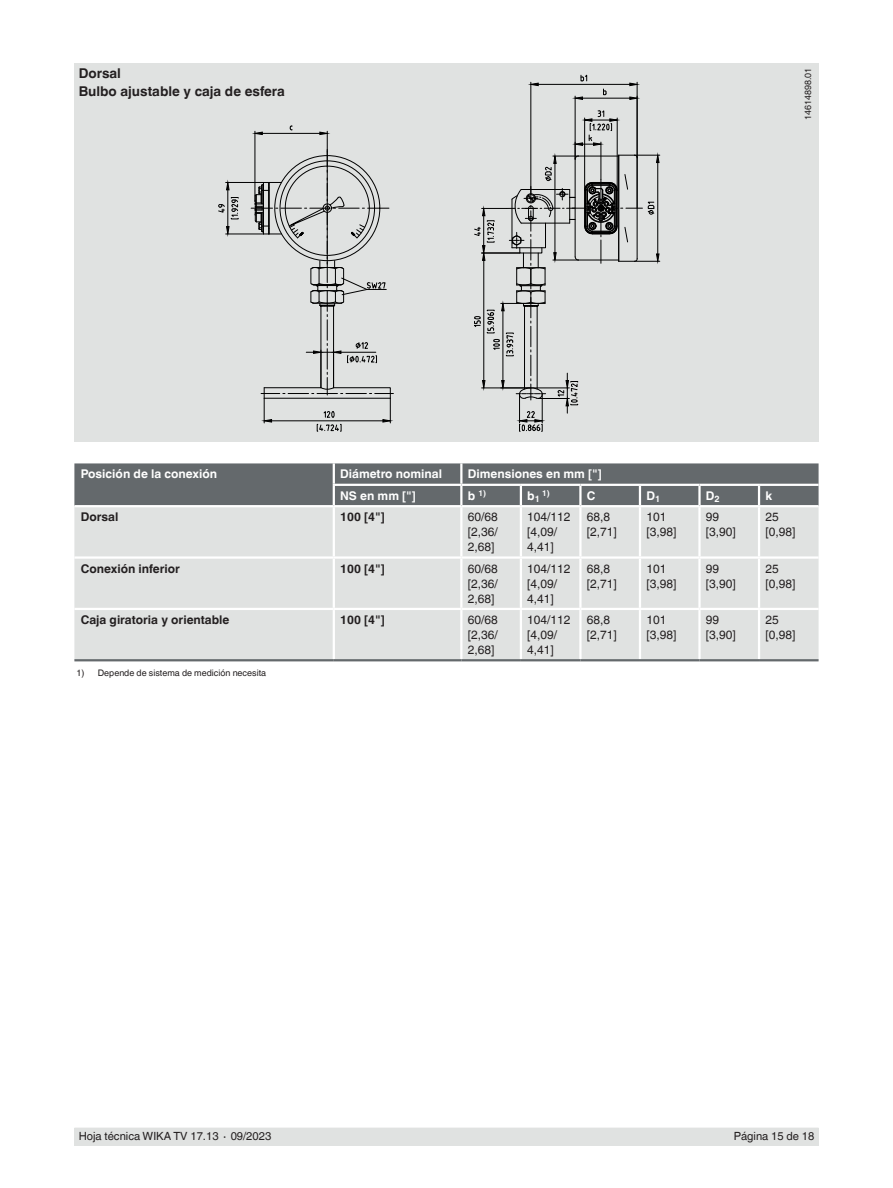
<style>
.page{position:relative;width:893px;height:1188px;background:#fff}
.page>*{position:absolute;margin:0;border:0;box-sizing:border-box;transform-origin:0 0}
.Subheadline2{font:700 13.5px "Helvetica World";color:#231f20}
.Tables_-_Running_text{font:12px/15px "Helvetica World";color:#231f20}
.Tables_-_Headline{font:700 12px "Helvetica World";color:#fff}
.Tables_-_Running_text_bold{font:700 12px "Helvetica World";color:#231f20}
.t1{font:11.25px "Helvetica World";color:#231f20}
.Footnotes{font:9px "Helvetica World";color:#231f20}
.Tables_-_Headline-2{font:700 8.1px "Helvetica World";color:#fff}
.s1{font-size:12px}
</style>
<div class="page">
<div style="left:74px;top:1128px;width:745px;height:17px;background:#e0e2e1"></div>
<div style="left:74px;top:507px;width:745px;height:152px;background:#e0e2e1"></div>
<hr style="left:460px;top:507px;width:2px;height:49px;background:#fff">
<hr style="left:520px;top:507px;width:2px;height:49px;background:#fff">
<hr style="left:579px;top:507px;width:3px;height:49px;background:#fff">
<hr style="left:639px;top:507px;width:2px;height:49px;background:#fff">
<hr style="left:698px;top:507px;width:3px;height:49px;background:#fff">
<hr style="left:758px;top:507px;width:2px;height:49px;background:#fff">
<hr style="left:334px;top:556px;width:127px;height:3px;background:#fff">
<hr style="left:461px;top:556px;width:60px;height:3px;background:#fff">
<hr style="left:460px;top:559px;width:2px;height:49px;background:#fff">
<hr style="left:521px;top:556px;width:59px;height:3px;background:#fff">
<hr style="left:520px;top:559px;width:2px;height:49px;background:#fff">
<hr style="left:580px;top:556px;width:60px;height:3px;background:#fff">
<hr style="left:579px;top:559px;width:3px;height:49px;background:#fff">
<hr style="left:640px;top:556px;width:59px;height:3px;background:#fff">
<hr style="left:639px;top:559px;width:2px;height:49px;background:#fff">
<hr style="left:699px;top:556px;width:60px;height:3px;background:#fff">
<hr style="left:698px;top:559px;width:3px;height:49px;background:#fff">
<hr style="left:759px;top:556px;width:60px;height:3px;background:#fff">
<hr style="left:758px;top:559px;width:2px;height:49px;background:#fff">
<hr style="left:334px;top:608px;width:127px;height:2px;background:#fff">
<hr style="left:461px;top:608px;width:60px;height:2px;background:#fff">
<hr style="left:460px;top:610px;width:2px;height:49px;background:#fff">
<hr style="left:521px;top:608px;width:59px;height:2px;background:#fff">
<hr style="left:520px;top:610px;width:2px;height:49px;background:#fff">
<hr style="left:579px;top:610px;width:3px;height:49px;background:#fff">
<hr style="left:639px;top:610px;width:2px;height:49px;background:#fff">
<hr style="left:698px;top:610px;width:3px;height:49px;background:#fff">
<hr style="left:758px;top:610px;width:2px;height:49px;background:#fff">
<hr style="left:333px;top:507px;width:2px;height:49px;background:#fff">
<hr style="left:333px;top:559px;width:2px;height:49px;background:#fff">
<hr style="left:333px;top:610px;width:2px;height:49px;background:#fff">
<svg style="left:74px;top:463px;width:745px;height:43px;background:#707477"></svg>
<hr style="left:74px;top:556px;width:260px;height:3px;background:#fff">
<hr style="left:74px;top:608px;width:260px;height:2px;background:#fff">
<hr style="left:580px;top:608px;width:60px;height:2px;background:#fff">
<hr style="left:640px;top:608px;width:59px;height:2px;background:#fff">
<hr style="left:699px;top:608px;width:60px;height:2px;background:#fff">
<hr style="left:759px;top:608px;width:60px;height:2px;background:#fff">
<hr style="left:74px;top:659px;width:260px;height:2px;background:#64696c">
<hr style="left:334px;top:659px;width:127px;height:2px;background:#64696c">
<hr style="left:461px;top:659px;width:60px;height:2px;background:#64696c">
<hr style="left:521px;top:659px;width:59px;height:2px;background:#64696c">
<hr style="left:580px;top:659px;width:60px;height:2px;background:#64696c">
<hr style="left:640px;top:659px;width:59px;height:2px;background:#64696c">
<hr style="left:699px;top:659px;width:60px;height:2px;background:#64696c">
<hr style="left:759px;top:659px;width:60px;height:2px;background:#64696c">
<div style="left:74px;top:64px;width:745px;height:378px;background:#e0e2e1"></div>
<hr style="left:575px;top:96px;width:1px;height:63px;background:#000">
<hr style="left:582px;top:98px;width:48px;height:1px;background:#000">
<svg style="left:574px;top:96px;width:9px;height:4px"></svg>
<svg style="left:629px;top:96px;width:8px;height:4px"></svg>
<svg style="left:603px;top:89px;width:4px;height:6px"></svg>
<hr style="left:531px;top:82px;width:1px;height:112px;background:#000">
<hr style="left:637px;top:82px;width:1px;height:126px;background:#000">
<hr style="left:538px;top:84px;width:92px;height:1px;background:#000">
<svg style="left:530px;top:82px;width:9px;height:4px"></svg>
<svg style="left:629px;top:82px;width:9px;height:4px"></svg>
<svg style="left:581px;top:74px;width:6px;height:7px"></svg>
<svg style="left:474px;top:110px;width:186px;height:321px"></svg>
<hr style="left:226px;top:234px;width:37px;height:1px;background:#000">
<hr style="left:226px;top:182px;width:37px;height:1px;background:#000">
<hr style="left:228px;top:190px;width:1px;height:37px;background:#000">
<svg style="left:226px;top:226px;width:4px;height:9px"></svg>
<svg style="left:226px;top:183px;width:4px;height:8px"></svg>
<svg style="left:218px;top:204px;width:7px;height:9px"></svg>
<svg style="left:231px;top:197px;width:7px;height:22px"></svg>
<svg style="left:251px;top:126px;width:142px;height:305px"></svg>
<p class="Subheadline2" style="left:79px;top:65px;width:44px">Dorsal</p>
<p class="Subheadline2" style="left:79px;top:83px;width:208px">Bulbo ajustable y caja de esfera</p>
<p class="Footnotes" style="left:803px;top:120px;width:54px;rotate:-90deg">14614898.01</p>
<p class="Tables_-_Headline" style="left:81px;top:467px;width:138px">Posición de la conexión</p>
<p class="Tables_-_Headline" style="left:340px;top:467px;width:103px">Diámetro nominal</p>
<p class="Tables_-_Headline" style="left:468px;top:467px;width:136px">Dimensiones en mm ["]</p>
<p class="Tables_-_Headline" style="left:340px;top:489px;width:77px">NS en mm ["]</p>
<p class="Tables_-_Headline-2" style="left:468px;top:488px;width:20px"><span class="s1">b</span> 1)</p>
<p class="Tables_-_Headline" style="left:527px;top:489px;width:14px">b<sub>1</sub></p>
<p class="Tables_-_Headline-2" style="left:542px;top:488px;width:9px">1)</p>
<p class="Tables_-_Headline" style="left:587px;top:489px;width:10px">C</p>
<p class="Tables_-_Headline" style="left:646px;top:489px;width:15px">D<sub>1</sub></p>
<p class="Tables_-_Headline" style="left:706px;top:489px;width:15px">D<sub>2</sub></p>
<p class="Tables_-_Headline" style="left:765px;top:489px;width:8px">k</p>
<p class="Tables_-_Running_text_bold" style="left:81px;top:510px;width:39px">Dorsal</p>
<p class="Tables_-_Running_text_bold" style="left:340px;top:510px;width:46px">100 [4"]</p>
<p class="Tables_-_Running_text" style="left:468px;top:510px;width:32px;text-align:justify">60/68 [2,36/ 2,68]</p>
<p class="Tables_-_Running_text" style="left:527px;top:510px;width:45px">104/112 [4,09/<br>4,41]</p>
<p class="Tables_-_Running_text" style="left:587px;top:510px;width:25px">68,8</p>
<p class="Tables_-_Running_text" style="left:646px;top:510px;width:32px">101 [3,98]</p>
<p class="Tables_-_Running_text" style="left:706px;top:510px;width:32px">99 [3,90]</p>
<p class="Tables_-_Running_text" style="left:765px;top:510px;width:32px">25 [0,98]</p>
<p class="Tables_-_Running_text" style="left:587px;top:525px;width:32px">[2,71]</p>
<p class="Tables_-_Running_text_bold" style="left:81px;top:561px;width:101px">Conexión inferior</p>
<p class="Tables_-_Running_text_bold" style="left:340px;top:561px;width:46px">100 [4"]</p>
<p class="Tables_-_Running_text" style="left:468px;top:561px;width:32px;text-align:justify">60/68 [2,36/ 2,68]</p>
<p class="Tables_-_Running_text" style="left:527px;top:561px;width:45px">104/112 [4,09/<br>4,41]</p>
<p class="Tables_-_Running_text" style="left:587px;top:561px;width:25px">68,8</p>
<p class="Tables_-_Running_text" style="left:587px;top:576px;width:32px">[2,71]</p>
<p class="Tables_-_Running_text_bold" style="left:81px;top:613px;width:150px">Caja giratoria y orientable</p>
<p class="Tables_-_Running_text_bold" style="left:340px;top:613px;width:46px">100 [4"]</p>
<p class="Tables_-_Running_text" style="left:468px;top:612px;width:32px;text-align:justify">60/68 [2,36/ 2,68]</p>
<p class="Tables_-_Running_text" style="left:527px;top:612px;width:45px">104/112 [4,09/<br>4,41]</p>
<p class="Tables_-_Running_text" style="left:587px;top:612px;width:25px">68,8</p>
<p class="Tables_-_Running_text" style="left:587px;top:627px;width:32px">[2,71]</p>
<p class="Footnotes" style="left:77px;top:668px;width:10px">1)</p>
<p class="Footnotes" style="left:98px;top:668px;width:170px">Depende de sistema de medición necesita</p>
<p class="Tables_-_Running_text" style="left:646px;top:561px;width:32px">101 [3,98]</p>
<p class="Tables_-_Running_text" style="left:706px;top:561px;width:32px">99 [3,90]</p>
<p class="Tables_-_Running_text" style="left:765px;top:561px;width:32px">25 [0,98]</p>
<p class="Tables_-_Running_text" style="left:646px;top:612px;width:32px">101 [3,98]</p>
<p class="Tables_-_Running_text" style="left:706px;top:612px;width:32px">99 [3,90]</p>
<p class="Tables_-_Running_text" style="left:765px;top:612px;width:32px">25 [0,98]</p>
<p class="t1" style="left:79px;top:1130px;width:194px">Hoja técnica WIKA TV 17.13 ∙ 09/2023</p>
<p class="t1" style="left:734px;top:1130px;width:82px">Página 15 de 18</p>
</div>
